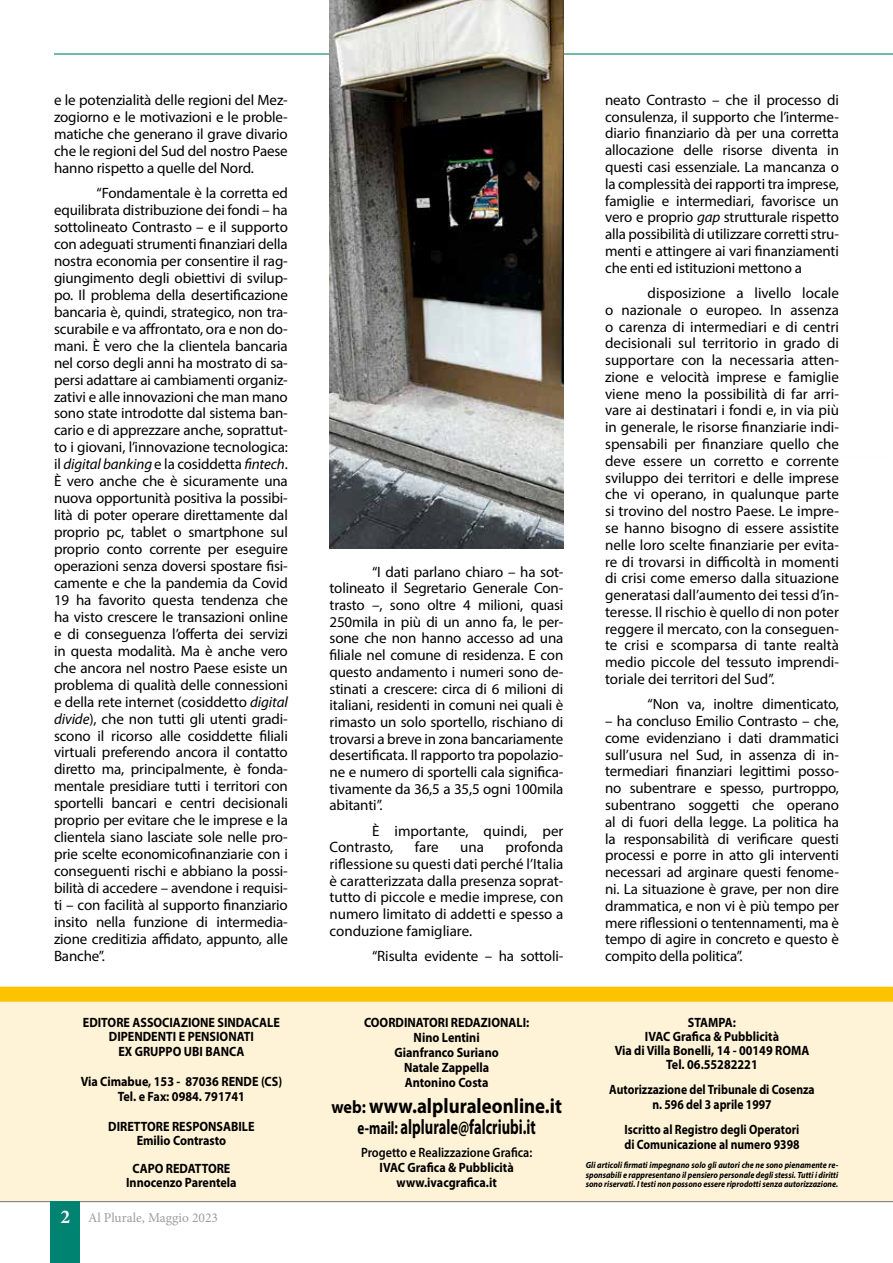
<style>
.page{position:relative;width:893px;height:1263px;background:#fff}
.page>*{position:absolute;margin:0;border:0;box-sizing:border-box;transform-origin:0 0}
.t1{font:700 21px/21.1px "Myriad Pro";color:#000;text-align:center;scale:.9 1}
.t2{font:15px/17px "Myriad Pro";letter-spacing:-.01em;color:#000;text-align:justify}
.t3{font:700 13.5px/14.4px "Myriad Pro";color:#000;text-align:center;scale:.9 1}
.t4{font:700 13.5px/15.5px "Myriad Pro";color:#000;text-align:center;scale:.86 1}
.t5{font:600 13.5px "Myriad Pro";color:#000;scale:.9 1}
.t6{font:13.5px "Minion Pro";color:#9d9d9c}
.t7{font:italic 700 9px/9.4px "Myriad Pro";color:#000;text-align:justify;scale:.9 1}
.s1{font-style:italic}
.s2{font-weight:700;font-size:19.5px;color:#fff}
.s3{font-size:18px}
</style>
<div class="page">
<hr style="left:54px;top:53px;width:839px;height:2px;background:#008371">
<hr style="left:0;top:1201px;width:893px;height:1px;background:#878787">
<div style="left:51px;top:1201px;width:29px;height:62px;background:#008371"></div>
<img style="left:330px;top:0;width:233px;height:549px">
<div style="left:0;top:999px;width:892px;height:202px;background:#fff3d7"></div>
<div style="left:0;top:987px;width:893px;height:15px;background:#fdc300"></div>
<p class="t2" style="left:54px;top:91px;width:235px">e le potenzialità delle regioni del Mez&shy;zogiorno e le motivazioni e le proble&shy;matiche che generano il grave divario che le regioni del Sud del nostro Paese hanno rispetto a quelle del Nord.</p>
<p class="t2" style="left:54px;top:184px;width:235px;text-indent:43px">“Fondamentale è la corretta ed equilibrata distribuzione dei fondi – ha sottolineato Contrasto – e il supporto con adeguati strumenti finanziari della nostra economia per consentire il rag&shy;giungimento degli obiettivi di svilup&shy;po. Il problema della desertificazione bancaria è, quindi, strategico, non tra&shy;scurabile e va affrontato, ora e non do&shy;mani. È vero che la clientela bancaria nel corso degli anni ha mostrato di sa&shy;persi adattare ai cambiamenti organiz&shy;zativi e alle innovazioni che man mano sono state introdotte dal sistema ban&shy;cario e di apprezzare anche, soprattut&shy;to i giovani, l’innovazione tecnologica: il <span class="s1">digital banking</span> e la cosiddetta <span class="s1">fintech</span>.<br>È vero anche che è sicuramente una nuova opportunità positiva la possibi&shy;lità di poter operare direttamente dal proprio pc, tablet o smartphone sul proprio conto corrente per eseguire operazioni senza doversi spostare fisi&shy;camente e che la pandemia da Covid 19 ha favorito questa tendenza che ha visto crescere le transazioni online e di conseguenza l’offerta dei servizi in questa modalità. Ma è anche vero che ancora nel nostro Paese esiste un problema di qualità delle connessioni e della rete internet (cosiddetto <span class="s1">digital divide</span>), che non tutti gli utenti gradi&shy;scono il ricorso alle cosiddette filiali virtuali preferendo ancora il contatto diretto ma, principalmente, è fonda&shy;mentale presidiare tutti i territori con sportelli bancari e centri decisionali proprio per evitare che le imprese e la clientela siano lasciate sole nelle pro&shy;prie scelte economicofinanziarie con i conseguenti rischi e abbiano la possi&shy;bilità di accedere – avendone i requisi&shy;ti – con facilità al supporto finanziario insito nella funzione di intermedia&shy;zione creditizia affidato, appunto, alle Banche”.</p>
<p class="t3" style="left:83px;top:1015px;width:220px">EDITORE ASSOCIAZIONE SINDACALE<br>DIPENDENTI E PENSIONATI<br>EX GRUPPO UBI BANCA</p>
<p class="t3" style="left:81px;top:1074px;width:225px">Via Cimabue, 153 - 87036 RENDE (CS)<br>Tel. e Fax: 0984. 791741</p>
<p class="t3" style="left:108px;top:1119px;width:164px">DIRETTORE RESPONSABILE<br>Emilio Contrasto</p>
<p class="t3" style="left:126px;top:1160px;width:124px">CAPO REDATTORE<br>Innocenzo Parentela</p>
<p class="t6" style="left:60px;top:1208px;width:159px"><span class="s2">2</span> Al Plurale, Maggio 2023</p>
<p class="t2" style="left:330px;top:563px;width:235px;text-indent:43px">“I dati parlano chiaro – ha sot&shy;tolineato il Segretario Generale Con&shy;trasto –, sono oltre 4 milioni, quasi 250mila in più di un anno fa, le per&shy;sone che non hanno accesso ad una filiale nel comune di residenza. E con questo andamento i numeri sono de&shy;stinati a crescere: circa di 6 milioni di italiani, residenti in comuni nei quali è rimasto un solo sportello, rischiano di trovarsi a breve in zona bancariamente desertificata. Il rapporto tra popolazio&shy;ne e numero di sportelli cala significa&shy;tivamente da 36,5 a 35,5 ogni 100mila abitanti”.</p>
<p class="t2" style="left:330px;top:822px;width:235px;text-indent:43px">È importante, quindi, per<br>Contrasto,</p>
<p class="t2" style="left:330px;top:839px;width:235px;text-indent:176px">profonda riflessione su questi dati perché l’Italia è caratterizzata dalla presenza soprat&shy;tutto di piccole e medie imprese, con numero limitato di addetti e spesso a conduzione famigliare.</p>
<p class="t2" style="left:372px;top:947px;width:193px">“Risulta evidente – ha sottoli-</p>
<p class="t2" style="left:415px;top:839px;width:25px">fare</p>
<p class="t2" style="left:460px;top:839px;width:25px">una</p>
<p class="t3" style="left:364px;top:1014px;width:185px;line-height:15.1px">COORDINATORI REDAZIONALI:<br>Nino Lentini<br>Gianfranco Suriano<br>Natale Zappella<br>Antonino Costa</p>
<h1 class="t1" style="left:331px;top:1095px;width:258px"><span class="s3">web:</span> www.alpluraleonline.it <span class="s3">e-mail:</span> alplurale@falcriubi.it</h1>
<p class="t5" style="left:361px;top:1144px;width:192px">Progetto e Realizzazione Grafica:</p>
<p class="t3" style="left:380px;top:1159px;width:151px;line-height:15.1px">IVAC Grafica &amp; Pubblicità www.ivacgrafica.it</p>
<p class="t2" style="left:605px;top:91px;width:235px">neato Contrasto – che il processo di consulenza, il supporto che l’interme&shy;diario finanziario dà per una corretta allocazione delle risorse diventa in questi casi essenziale. La mancanza o la complessità dei rapporti tra imprese, famiglie e intermediari, favorisce un vero e proprio <span class="s1">gap</span> strutturale rispetto alla possibilità di utilizzare corretti stru&shy;menti e attingere ai vari finanziamenti che enti ed istituzioni mettono a</p>
<p class="t2" style="left:605px;top:284px;width:235px;text-indent:43px">disposizione a livello locale o nazionale o europeo. In assenza o carenza di intermediari e di centri decisionali sul territorio in grado di supportare con la necessaria atten&shy;zione e velocità imprese e famiglie viene meno la possibilità di far arri&shy;vare ai destinatari i fondi e, in via più in generale, le risorse finanziarie indi&shy;spensabili per finanziare quello che deve essere un corretto e corrente sviluppo dei territori e delle imprese che vi operano, in qualunque parte si trovino del nostro Paese. Le impre&shy;se hanno bisogno di essere assistite nelle loro scelte finanziarie per evita&shy;re di trovarsi in difficoltà in momenti di crisi come emerso dalla situazione generatasi dall’aumento dei tessi d’in&shy;teresse. Il rischio è quello di non poter reggere il mercato, con la conseguen&shy;te crisi e scomparsa di tante realtà medio piccole del tessuto imprendi&shy;toriale dei territori del Sud”.</p>
<p class="t2" style="left:648px;top:696px;width:193px">“Non va, inoltre dimenticato,</p>
<p class="t2" style="left:605px;top:712px;width:235px">– ha concluso Emilio Contrasto – che, come evidenziano i dati drammatici sull’usura nel Sud, in assenza di in&shy;termediari finanziari legittimi posso&shy;no subentrare e spesso, purtroppo, subentrano soggetti che operano al di fuori della legge. La politica ha la responsabilità di verificare questi processi e porre in atto gli interventi necessari ad arginare questi fenome&shy;ni. La situazione è grave, per non dire drammatica, e non vi è più tempo per mere riflessioni o tentennamenti, ma è tempo di agire in concreto e questo è compito della politica”.</p>
<p class="t3" style="left:615px;top:1015px;width:218px;line-height:14px">STAMPA:<br>IVAC Grafica &amp; Pubblicità<br>Via di Villa Bonelli, 14 - 00149 ROMA<br>Tel. 06.55282221</p>
<p class="t4" style="left:609px;top:1081px;width:240px">Autorizzazione del Tribunale di Cosenza n. 596 del 3 aprile 1997</p>
<p class="t4" style="left:624px;top:1121px;width:205px;text-align:left">Iscritto al Registro degli Operatori di Comunicazione al numero 9398</p>
<p class="t7" style="left:586px;top:1160px;width:282px">Gli articoli firmati impegnano solo gli autori che ne sono pienamente re&shy;sponsabili e rappresentano il pensiero personale degli stessi. Tutti i diritti sono riservati. I testi non possono essere riprodotti senza autorizzazione.</p>
</div>
